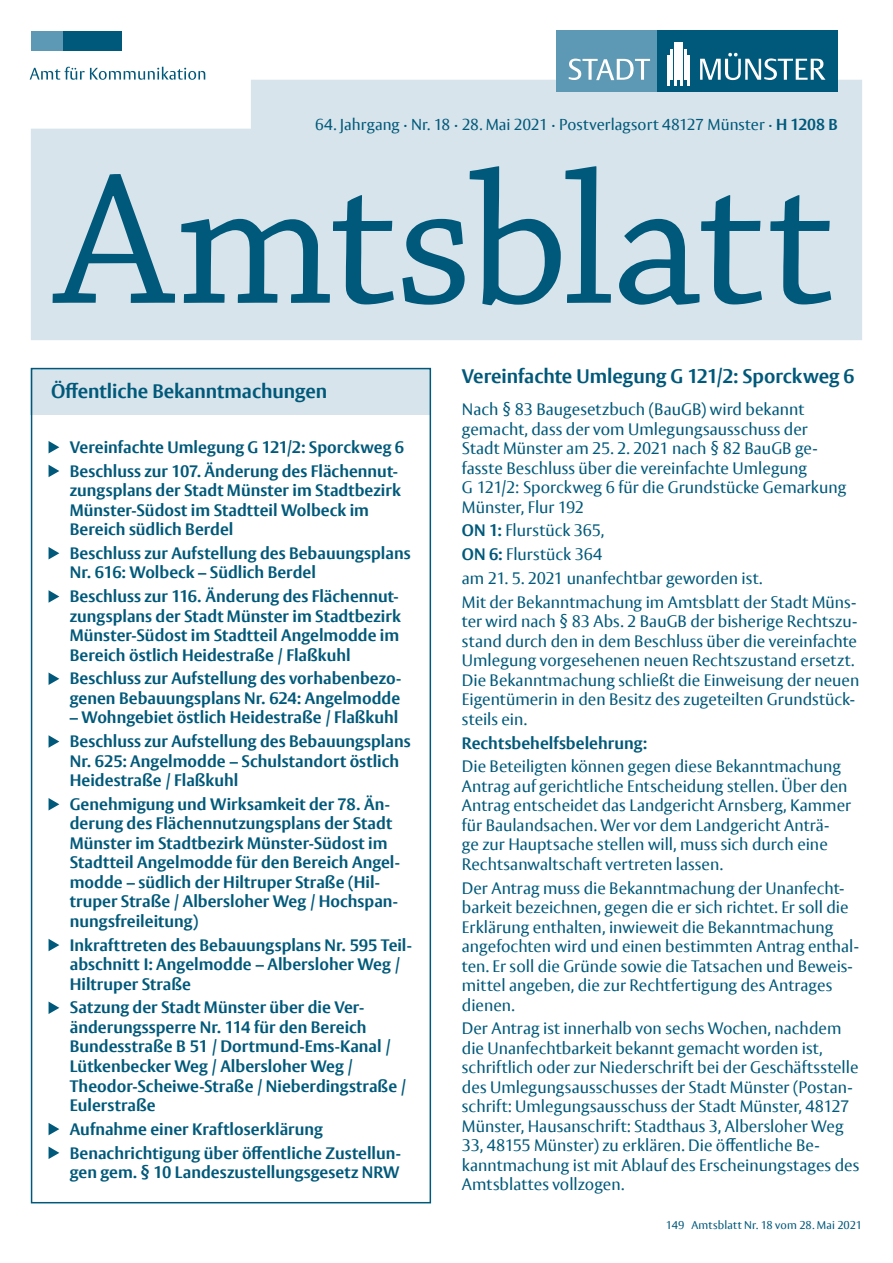
<style>
.page{position:relative;width:893px;height:1263px;background:#fff}
.page>*{position:absolute;margin:0;border:0;box-sizing:border-box;transform-origin:0 0}
.t1{font:195px "Chaparral Pro";letter-spacing:-.015em;color:#00597a}
.t2{font:700 19.5px "Vesta Pro";letter-spacing:-.005em;color:#00597a}
.t3{font:16.5px/19.5px "Vesta Pro";color:#00597a}
.t4{font:700 16.5px/19.5px "Vesta Pro";color:#00597a}
.t5{font:15.75px "Vesta Pro";color:#00597a}
.t6{font:11.25px "Vesta Pro";letter-spacing:.015em;color:#00597a}
.s1{font-weight:700}
</style>
<div class="page">
<div style="left:31px;top:80px;width:831px;height:260px;background:#d8e4ec"></div>
<div style="left:31px;top:368px;width:400px;height:47px;background:#d8e4ec"></div>
<div style="left:31px;top:368px;width:400px;height:835px;border:2px solid #00597a"></div>
<svg style="left:49px;top:441px;width:10px;height:12px"></svg>
<svg style="left:49px;top:465px;width:10px;height:12px"></svg>
<svg style="left:49px;top:547px;width:10px;height:12px"></svg>
<svg style="left:49px;top:590px;width:10px;height:13px"></svg>
<svg style="left:49px;top:672px;width:10px;height:13px"></svg>
<svg style="left:49px;top:735px;width:10px;height:13px"></svg>
<svg style="left:49px;top:798px;width:10px;height:12px"></svg>
<svg style="left:49px;top:939px;width:10px;height:12px"></svg>
<svg style="left:49px;top:1002px;width:10px;height:12px"></svg>
<svg style="left:49px;top:1123px;width:10px;height:12px"></svg>
<svg style="left:49px;top:1147px;width:10px;height:12px"></svg>
<div style="left:31px;top:31px;width:32px;height:20px;background:#5d99b4"></div>
<div style="left:63px;top:31px;width:58px;height:20px;background:#00597a"></div>
<svg style="left:30px;top:67px;width:175px;height:13px"></svg>
<div style="left:556px;top:31px;width:101px;height:61px;background:#5d99b4"></div>
<div style="left:657px;top:31px;width:181px;height:61px;background:#00597a"></div>
<hr style="left:667px;top:55px;width:2px;height:31px;background:#fff">
<hr style="left:671px;top:49px;width:2px;height:31px;background:#fff">
<hr style="left:674px;top:42px;width:2px;height:44px;background:#fff">
<hr style="left:677px;top:42px;width:3px;height:38px;background:#fff">
<hr style="left:681px;top:42px;width:2px;height:44px;background:#fff">
<hr style="left:684px;top:49px;width:2px;height:31px;background:#fff">
<hr style="left:688px;top:55px;width:2px;height:31px;background:#fff">
<svg style="left:569px;top:59px;width:81px;height:21px"></svg>
<svg style="left:700px;top:53px;width:125px;height:27px"></svg>
<p class="t5" style="left:315px;top:115px;width:524px">64. Jahrgang · Nr. 18 · 28. Mai 2021 · Postverlagsort 48127 Münster · <span class="s1">H 1208 B</span></p>
<h1 class="t1" style="left:55px;top:133px;width:781px">Amtsblatt</h1>
<h2 class="t2" style="left:51px;top:379px;width:278px">Öffentliche Bekanntmachungen</h2>
<p class="t4" style="left:70px;top:437px;width:336px">Vereinfachte Umlegung G 121/2: Sporckweg 6</p>
<p class="t4" style="left:70px;top:480px;width:332px">zungsplans der Stadt Münster im Stadtbezirk<br>Münster-Südost im Stadtteil Wolbeck im<br>Bereich südlich Berdel</p>
<p class="t4" style="left:70px;top:543px;width:342px">Beschluss zur Aufstellung des Bebauungsplans<br>Nr. 616: Wolbeck – Südlich Berdel</p>
<p class="t4" style="left:70px;top:606px;width:332px;text-align:justify">zungsplans der Stadt Münster im Stadtbezirk Münster-Südost im Stadtteil Angelmodde im Bereich östlich Heidestraße / Flaßkuhl</p>
<p class="t4" style="left:70px;top:688px;width:332px">genen Bebauungsplans Nr. 624: Angelmodde</p>
<p class="t4" style="left:70px;top:708px;width:330px">– Wohngebiet östlich Heidestraße / Flaßkuhl</p>
<p class="t4" style="left:70px;top:731px;width:342px">Beschluss zur Aufstellung des Bebauungsplans<br>Nr. 625: Angelmodde – Schulstandort östlich<br>Heidestraße / Flaßkuhl</p>
<p class="t4" style="left:70px;top:814px;width:324px">derung des Flächennutzungsplans der Stadt<br>Münster im Stadtbezirk Münster-Südost im</p>
<p class="t4" style="left:70px;top:461px;width:330px">Beschluss zur 107. Änderung des Flächennut-</p>
<p class="t4" style="left:70px;top:586px;width:330px">Beschluss zur 116. Änderung des Flächennut-</p>
<p class="t4" style="left:70px;top:669px;width:333px">Beschluss zur Aufstellung des vorhabenbezo-</p>
<p class="t4" style="left:70px;top:794px;width:322px">Genehmigung und Wirksamkeit der 78. Än-</p>
<p class="t4" style="left:70px;top:853px;width:332px">Stadtteil Angelmodde für den Bereich Angel&shy;modde – südlich der Hiltruper Straße (Hil&shy;truper Straße / Albersloher Weg / Hochspan-</p>
<p class="t4" style="left:70px;top:935px;width:344px">Inkrafttreten des Bebauungsplans Nr. 595 Teil-</p>
<p class="t4" style="left:70px;top:911px;width:130px">nungsfreileitung)</p>
<p class="t4" style="left:70px;top:954px;width:332px">abschnitt I: Angelmodde – Albersloher Weg /<br>Hiltruper Straße</p>
<p class="t4" style="left:70px;top:1017px;width:338px">änderungssperre Nr. 114 für den Bereich Bundesstraße B 51 / Dortmund-Ems-Kanal / Lütkenbecker Weg / Albersloher Weg / Theodor-Scheiwe-Straße / Nieberdingstraße / Eulerstraße</p>
<p class="t4" style="left:70px;top:1119px;width:255px">Aufnahme einer Kraftloserklärung</p>
<p class="t4" style="left:70px;top:1162px;width:331px">gen gem. § 10 Landeszustellungsgesetz NRW</p>
<p class="t4" style="left:70px;top:998px;width:296px">Satzung der Stadt Münster über die Ver-</p>
<p class="t4" style="left:70px;top:1143px;width:333px">Benachrichtigung über öffentliche Zustellun-</p>
<h3 class="t2" style="left:462px;top:364px;width:394px">Vereinfachte Umlegung G 121/2: Sporckweg 6</h3>
<p class="t3" style="left:462px;top:399px;width:347px">Nach § 83 Baugesetzbuch (BauGB) wird bekannt gemacht, dass der vom Umlegungsausschuss der</p>
<p class="t3" style="left:462px;top:458px;width:386px">fasste Beschluss über die vereinfachte Umlegung<br>G 121/2: Sporckweg 6 für die Grundstücke Gemarkung<br>Münster, Flur 192</p>
<p class="t3" style="left:462px;top:521px;width:144px"><span class="s1">ON 1:</span> Flurstück 365,</p>
<p class="t3" style="left:462px;top:544px;width:142px"><span class="s1">ON 6:</span> Flurstück 364</p>
<p class="t3" style="left:462px;top:568px;width:302px">am 21. 5. 2021 unanfechtbar geworden ist.</p>
<p class="t3" style="left:462px;top:438px;width:357px">Stadt Münster am 25. 2. 2021 nach § 82 BauGB ge-</p>
<p class="t3" style="left:462px;top:592px;width:397px">Mit der Bekanntmachung im Amtsblatt der Stadt Müns&shy;ter wird nach § 83 Abs. 2 BauGB der bisherige Rechtszu-</p>
<p class="t3" style="left:462px;top:631px;width:399px">stand durch den in dem Beschluss über die vereinfachte<br>Umlegung vorgesehenen neuen Rechtszustand ersetzt.<br>Die Bekanntmachung schließt die Einweisung der neuen</p>
<p class="t3" style="left:462px;top:709px;width:67px">steils ein.</p>
<h4 class="t4" style="left:462px;top:733px;width:187px">Rechtsbehelfsbelehrung:</h4>
<p class="t3" style="left:462px;top:756px;width:391px">Die Beteiligten können gegen diese Bekanntmachung<br>Antrag auf gerichtliche Entscheidung stellen. Über den<br>Antrag entscheidet das Landgericht Arnsberg, Kammer</p>
<p class="t3" style="left:462px;top:835px;width:367px">ge zur Hauptsache stellen will, muss sich durch eine<br>Rechtsanwaltschaft vertreten lassen.</p>
<p class="t3" style="left:462px;top:897px;width:388px">barkeit bezeichnen, gegen die er sich richtet. Er soll die<br>Erklärung enthalten, inwieweit die Bekanntmachung</p>
<p class="t3" style="left:462px;top:689px;width:395px">Eigentümerin in den Besitz des zugeteilten Grundstück-</p>
<p class="t3" style="left:462px;top:815px;width:369px">für Baulandsachen. Wer vor dem Landgericht Anträ-</p>
<p class="t3" style="left:462px;top:878px;width:384px">Der Antrag muss die Bekanntmachung der Unanfecht-</p>
<p class="t3" style="left:462px;top:936px;width:399px">angefochten wird und einen bestimmten Antrag enthal&shy;ten. Er soll die Gründe sowie die Tatsachen und Beweis-</p>
<p class="t3" style="left:462px;top:975px;width:372px">mittel angeben, die zur Rechtfertigung des Antrages dienen.</p>
<p class="t3" style="left:462px;top:1019px;width:398px">Der Antrag ist innerhalb von sechs Wochen, nachdem die Unanfechtbarkeit bekannt gemacht worden ist, schriftlich oder zur Niederschrift bei der Geschäftsstelle</p>
<p class="t3" style="left:462px;top:1097px;width:389px">schrift: Umlegungsausschuss der Stadt Münster, 48127<br>Münster, Hausanschrift: Stadthaus 3, Albersloher Weg</p>
<p class="t3" style="left:462px;top:1155px;width:399px">kanntmachung ist mit Ablauf des Erscheinungstages des<br>Amtsblattes vollzogen.</p>
<p class="t3" style="left:462px;top:1077px;width:392px">des Umlegungsausschusses der Stadt Münster (Postan-</p>
<p class="t3" style="left:462px;top:1136px;width:359px">33, 48155 Münster) zu erklären. Die öffentliche Be-</p>
<p class="t6" style="left:666px;top:1218px;width:198px">149 Amtsblatt Nr. 18 vom 28. Mai 2021</p>
</div>
